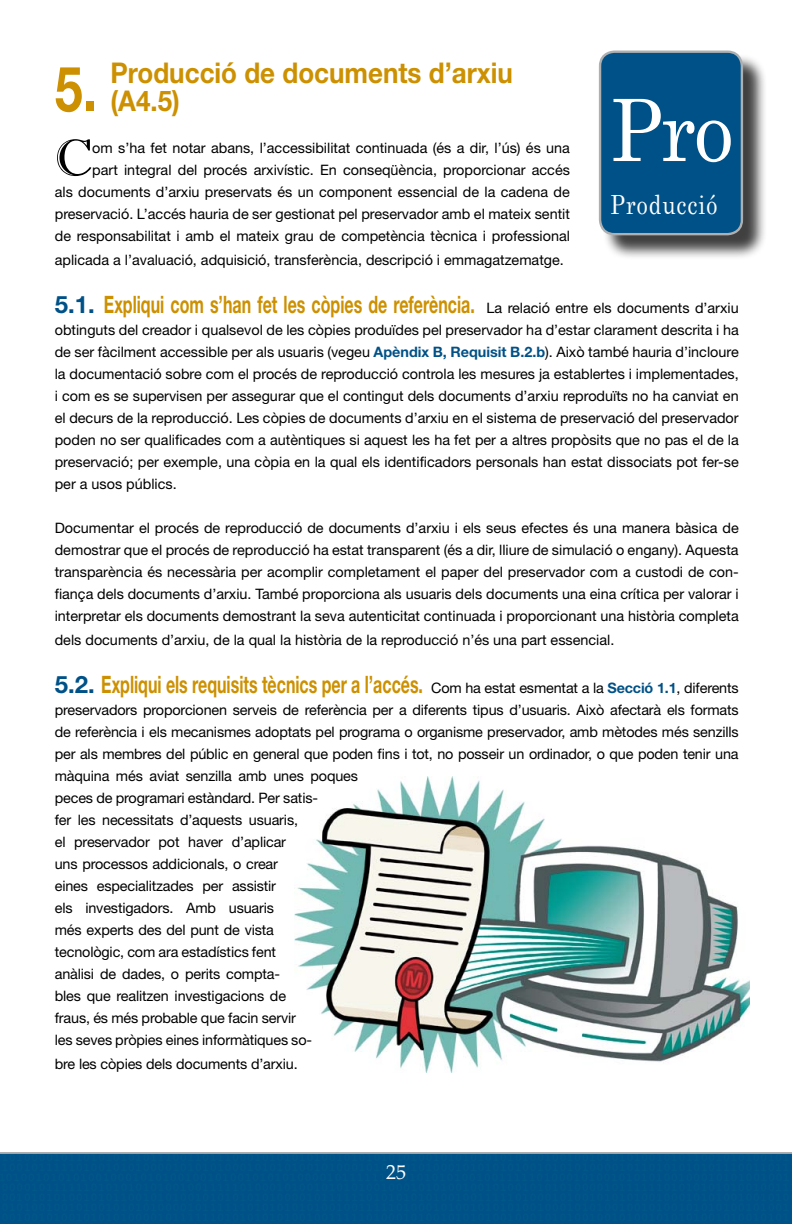
<style>
.page{position:relative;width:792px;height:1224px;background:#fff}
.page>*{position:absolute;margin:0;border:0;box-sizing:border-box;transform-origin:0 0}
.t1{font:86px "Century";color:#fff;scale:.91 1}
.t2{font:51.4px "Imprint MT Shadow";color:#000}
.t3{font:700 28.6px/28px "Helvetica Neue";color:#cc9000;scale:.91 1}
.t4{font:26.4px "Century";letter-spacing:.05em;color:#fff;scale:.83 1}
.t5{font:700 24px "Helvetica Neue";color:#cc9000;scale:.67 1}
.t6{font:20px "Palatino";color:#fff}
.t7{font:14.4px/22px "Helvetica Neue";letter-spacing:-.01em;color:#000;text-align:justify}
.s1{font-size:62.8px}
.s2{color:#005187}
.s3{font-weight:400;font-size:14.4px;color:#000}
.s4{font-weight:700;color:#005187}
.s5{font-size:14.4px;color:#005187}
</style>
<div class="page">
<div style="left:0;top:1152px;width:792px;height:72px;background:#005187"></div>
<img style="left:295px;top:777px;width:454px;height:295px">
<div style="left:602px;top:53px;width:166px;height:207px;background:#000;opacity:.75"></div>
<div style="left:600px;top:52px;width:142px;height:182px;background:#005187;border-radius:14px"></div>
<div style="left:599px;top:51px;width:144px;height:184px;border:2px solid #adafb0;border-radius:14px"></div>
<h3 class="t3" style="left:111px;top:59px;width:444px;text-indent:-56px"><span class="s1">5.</span> Producció de documents d’arxiu (A4.5)</h3>
<h2 class="t2" style="left:55px;top:128px;width:39px">C</h2>
<h1 class="t1" style="left:610px;top:58px;width:137px">Pro</h1>
<h3 class="t4" style="left:610px;top:182px;width:130px">Producció</h3>
<p class="t7" style="left:55px;top:137px;width:517px;text-align:right">om s’ha fet notar abans, l’accessibilitat continuada (és a dir, l’ús) és una<br>part integral del procés arxivístic. En conseqüència, proporcionar accés<br>als documents d’arxiu preservats és un component essencial de la cadena de preservació. L’accés hauria de ser gestionat pel preservador amb el mateix sentit de responsabilitat i amb el mateix grau de competència tècnica i professional</p>
<p class="t7" style="left:55px;top:249px;width:511px">aplicada a l’avaluació, adquisició, transferència, descripció i emmagatzematge.</p>
<h3 class="t5" style="left:55px;top:290px;width:1022px"><span class="s2">5.1.</span> Expliqui com s’han fet les còpies de referència. <span class="s3">La relació entre els documents d’arxiu</span></h3>
<p class="t7" style="left:55px;top:319px;width:686px">obtinguts del creador i qualsevol de les còpies produïdes pel preservador ha d’estar clarament descrita i ha de ser fàcilment accessible per als usuaris (vegeu <span class="s4">Apèndix B, Requisit B.2.b</span>). Això també hauria d’incloure la documentació sobre com el procés de reproducció controla les mesures ja establertes i implementades, i com es se supervisen per assegurar que el contingut dels documents d’arxiu reproduïts no ha canviat en el decurs de la reproducció. Les còpies de documents d’arxiu en el sistema de preservació del preservador poden no ser qualificades com a autèntiques si aquest les ha fet per a altres propòsits que no pas el de la preservació; per exemple, una còpia en la qual els identificadors personals han estat dissociats pot fer-se per a usos públics.</p>
<p class="t7" style="left:55px;top:517px;width:686px">Documentar el procés de reproducció de documents d’arxiu i els seus efectes és una manera bàsica de demostrar que el procés de reproducció ha estat transparent (és a dir, lliure de simulació o engany). Aquesta transparència és necessària per acomplir completament el paper del preservador com a custodi de con&shy;fiança dels documents d’arxiu. També proporciona als usuaris dels documents una eina crítica per valorar i interpretar els documents demostrant la seva autenticitat continuada i proporcionant una història completa</p>
<p class="t7" style="left:55px;top:629px;width:561px">dels documents d’arxiu, de la qual la història de la reproducció n’és una part essencial.</p>
<h3 class="t5" style="left:55px;top:670px;width:1022px"><span class="s2">5.2.</span> Expliqui els requisits tècnics per a l’accés. <span class="s3">Com ha estat esmentat a la</span> <span class="s5">Secció 1.1</span><span class="s3">, diferents</span></h3>
<p class="t7" style="left:55px;top:699px;width:686px;text-align:left">preservadors proporcionen serveis de referència per a diferents tipus d’usuaris. Això afectarà els formats de referència i els mecanismes adoptats pel programa o organisme preservador, amb mètodes més senzills per als membres del públic en general que poden fins i tot, no posseir un ordinador, o que poden tenir una màquina més aviat senzilla amb unes poques<br>peces de programari estàndard. Per satis-<br>fer les necessitats d’aquests usuaris,<br>el preservador pot haver d’aplicar<br>uns processos addicionals, o crear<br>eines especialitzades per assistir<br>els investigadors. Amb usuaris<br>més experts des del punt de vista<br>tecnològic, com ara estadístics fent<br>anàlisi de dades, o perits compta-<br>bles que realitzen investigacions de<br>fraus, és més probable que facin servir<br>les seves pròpies eines informàtiques so-</p>
<p class="t7" style="left:55px;top:1053px;width:244px">bre les còpies dels documents d’arxiu.</p>
<h3 class="t6" style="left:386px;top:1160px;width:21px">25</h3>
</div>
